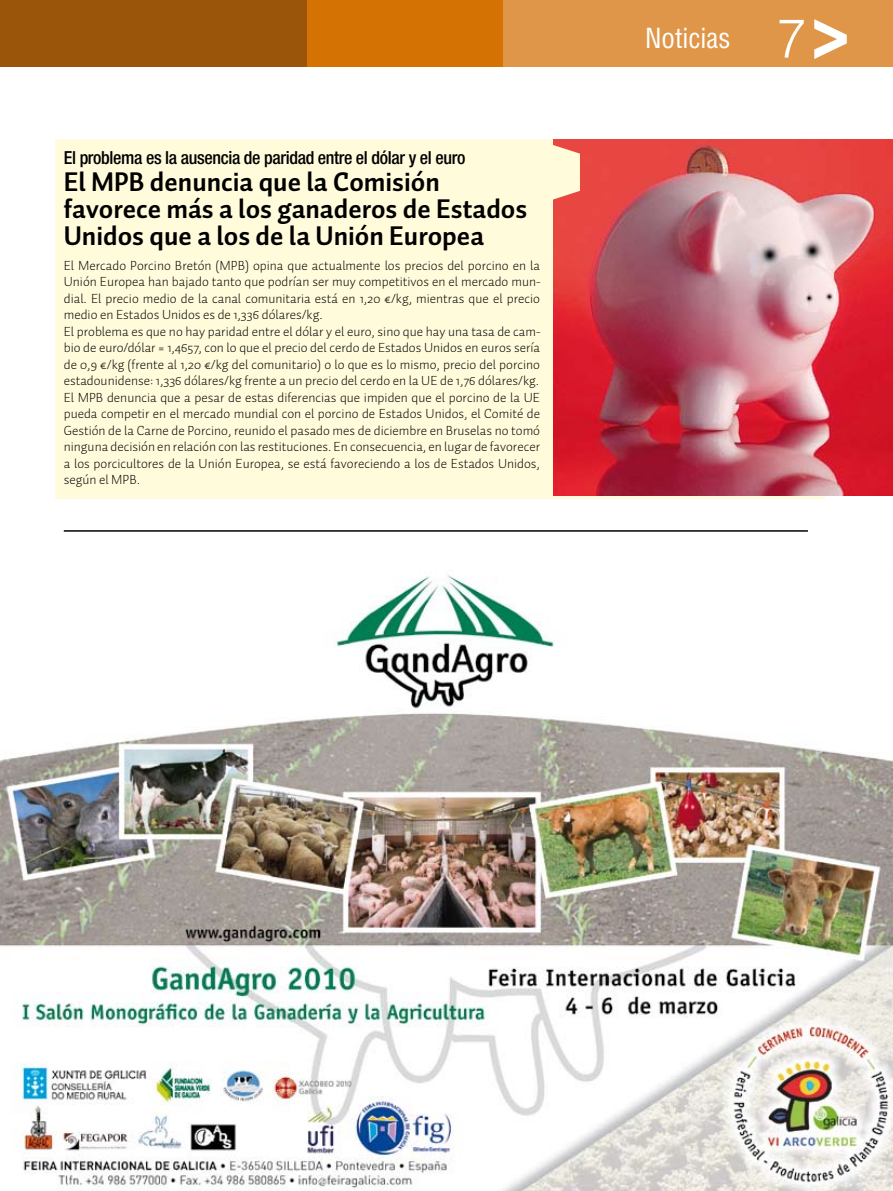
<style>
.page{position:relative;width:893px;height:1191px;background:#fff}
.page>*{position:absolute;margin:0;border:0;box-sizing:border-box;transform-origin:0 0}
.t1{font:700 86.55px "Helvetica";color:#fff}
.t2{font:700 27px/27px "Auto 1";color:#000}
.t3{font:condensed 27px "Helvetica";color:#fff}
.t4{font:500 condensed 18px "Helvetica Neue LT Std";letter-spacing:-.02em;color:#000}
.t5{font:300 13.5px/16.5px "Auto 1";color:#000}
.s1{font-weight:300;font-stretch:normal;font-size:54px}
</style>
<div class="page">
<img style="left:0;top:575px;width:893px;height:616px">
<div style="left:55px;top:139px;width:770px;height:360px;background:#fffbdb"></div>
<div style="left:0;top:0;width:316px;height:66px;background:#9b550b"></div>
<div style="left:497px;top:0;width:396px;height:66px;background:#e09649"></div>
<div style="left:308px;top:0;width:117px;height:66px;background:#d47204"></div>
<div style="left:419px;top:0;width:84px;height:66px;background:#d47204"></div>
<hr style="left:64px;top:530px;width:744px;height:1px;background:#000">
<img style="left:554px;top:139px;width:339px;height:356px">
<svg style="left:550px;top:144px;width:30px;height:56px;background:#fbddc1"></svg>
<h3 class="t4" style="left:64px;top:147px;width:403px">El problema es la ausencia de paridad entre el dólar y el euro</h3>
<h2 class="t2" style="left:64px;top:168px;width:465px">El MPB denuncia que la Comisión favorece más a los ganaderos de Estados<br>Unidos que a los de la Unión Europea</h2>
<p class="t5" style="left:64px;top:257px;width:478px">El Mercado Porcino Bretón (MPB) opina que actualmente los precios del porcino en la Unión Europea han bajado tanto que podrían ser muy competitivos en el mercado mun&shy;dial. El precio medio de la canal comunitaria está en 1,20 €/kg, mientras que el precio medio en Estados Unidos es de 1,336 dólares/kg.<br>El problema es que no hay paridad entre el dólar y el euro, sino que hay una tasa de cam&shy;bio de euro/dólar = 1,4657, con lo que el precio del cerdo de Estados Unidos en euros sería de 0,9 €/kg (frente al 1,20 €/kg del comunitario) o lo que es lo mismo, precio del porcino estadounidense: 1,336 dólares/kg frente a un precio del cerdo en la UE de 1,76 dólares/kg.<br>El MPB denuncia que a pesar de estas diferencias que impiden que el porcino de la UE pueda competir en el mercado mundial con el porcino de Estados Unidos, el Comité de Gestión de la Carne de Porcino, reunido el pasado mes de diciembre en Bruselas no tomó ninguna decisión en relación con las restituciones. En consecuencia, en lugar de favorecer a los porcicultores de la Unión Europea, se está favoreciendo a los de Estados Unidos, según el MPB.</p>
<h2 class="t3" style="left:645px;top:21px;width:163px">Noticias <span class="s1">7</span></h2>
<h1 class="t1" style="left:870px;top:14px;width:52px;rotate:90deg">^</h1>
</div>
